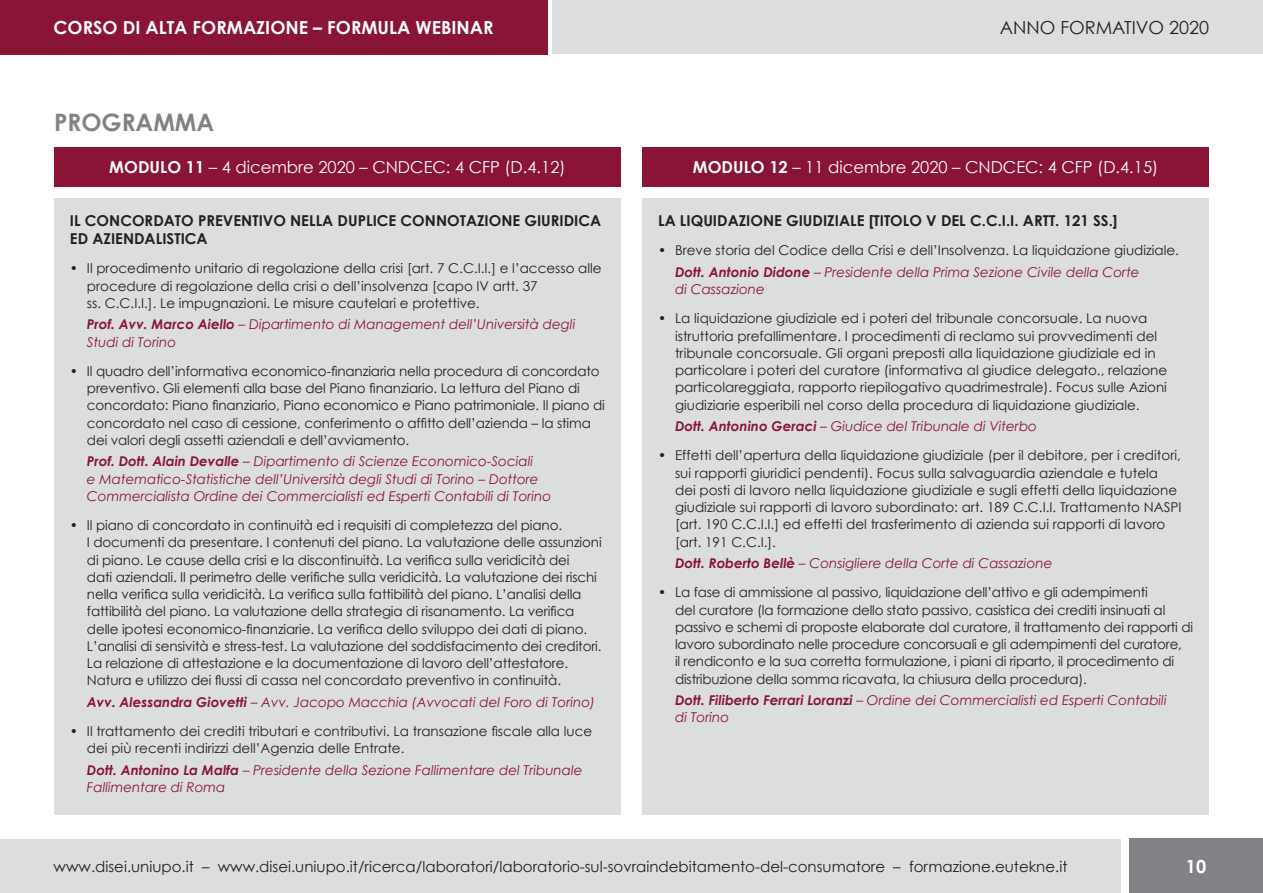
<style>
.page{position:relative;width:1263px;height:893px;background:#fff}
.page>*{position:absolute;margin:0;border:0;box-sizing:border-box;transform-origin:0 0}
.t1{font:700 24px "Century Gothic";color:#808285}
.t2{font:700 18px "Century Gothic";color:#fff}
.t3{font:18px "Century Gothic";color:#231f20}
.t4{font:16.5px "Century Gothic";color:#fff}
.t5{font:15px "Century Gothic";color:#231f20}
.t6{font:700 15px "Century Gothic";color:#231f20}
.t7{font:13.5px/17.2px "Century Gothic";letter-spacing:-.01em;color:#231f20}
.t8{font:italic 13.5px/17.2px "Century Gothic";color:#891436}
.s1{font-weight:700}
</style>
<div class="page">
<div style="left:0;top:0;width:548px;height:54px;background:#891436"></div>
<div style="left:552px;top:0;width:711px;height:54px;background:#dcdddf"></div>
<div style="left:0;top:839px;width:1120px;height:54px;background:#dcdddf"></div>
<div style="left:1129px;top:839px;width:134px;height:54px;background:#808285"></div>
<div style="left:54px;top:147px;width:567px;height:40px;background:#891436"></div>
<div style="left:54px;top:198px;width:567px;height:616px;background:#dcdddf"></div>
<div style="left:642px;top:147px;width:567px;height:40px;background:#891436"></div>
<div style="left:642px;top:198px;width:567px;height:616px;background:#dcdddf"></div>
<h2 class="t2" style="left:54px;top:16px;width:441px">CORSO DI ALTA FORMAZIONE – FORMULA WEBINAR</h2>
<h2 class="t3" style="left:1000px;top:16px;width:211px">ANNO FORMATIVO 2020</h2>
<p class="t1" style="left:54px;top:107px;width:162px">PROGRAMMA</p>
<p class="t4" style="left:109px;top:157px;width:458px"><span class="s1">MODULO 11</span> – 4 dicembre 2020 – CNDCEC: 4 CFP (D.4.12)</p>
<p class="t6" style="left:70px;top:211px;width:533px">IL CONCORDATO PREVENTIVO NELLA DUPLICE CONNOTAZIONE GIURIDICA</p>
<p class="t6" style="left:70px;top:229px;width:139px">ED AZIENDALISTICA</p>
<p class="t7" style="left:87px;top:260px;width:516px;text-indent:-17px">• Il procedimento unitario di regolazione della crisi [art. 7 C.C.I.I.] e l’accesso alle procedure di regolazione della crisi o dell’insolvenza [capo IV artt. 37</p>
<p class="t7" style="left:87px;top:294px;width:394px">ss. C.C.I.I.]. Le impugnazioni. Le misure cautelari e protettive.</p>
<p class="t8" style="left:87px;top:316px;width:490px"><span class="s1">Prof. Avv. Marco Aiello</span> – Dipartimento di Management dell’Università degli<br>Studi di Torino</p>
<p class="t7" style="left:87px;top:362px;width:519px;text-indent:-17px">• Il quadro dell’informativa economico-finanziaria nella procedura di concordato preventivo. Gli elementi alla base del Piano finanziario. La lettura del Piano di concordato: Piano finanziario, Piano economico e Piano patrimoniale. Il piano di concordato nel caso di cessione, conferimento o affitto dell’azienda – la stima dei valori degli assetti aziendali e dell’avviamento.</p>
<p class="t8" style="left:87px;top:453px;width:466px"><span class="s1">Prof. Dott. Alain Devalle</span> – Dipartimento di Scienze Economico-Sociali<br>e Matematico-Statistiche dell’Università degli Studi di Torino – Dottore<br>Commercialista Ordine dei Commercialisti ed Esperti Contabili di Torino</p>
<p class="t7" style="left:70px;top:516px;width:494px">• Il piano di concordato in continuità ed i requisiti di completezza del piano.</p>
<p class="t7" style="left:87px;top:534px;width:516px">I documenti da presentare. I contenuti del piano. La valutazione delle assunzioni di piano. Le cause della crisi e la discontinuità. La verifica sulla veridicità dei<br>dati aziendali. Il perimetro delle verifiche sulla veridicità. La valutazione dei rischi nella verifica sulla veridicità. La verifica sulla fattibilità del piano. L’analisi della fattibilità del piano. La valutazione della strategia di risanamento. La verifica delle ipotesi economico-finanziarie. La verifica dello sviluppo dei dati di piano.<br>L’analisi di sensività e stress-test. La valutazione del soddisfacimento dei creditori.<br>La relazione di attestazione e la documentazione di lavoro dell’attestatore.</p>
<p class="t7" style="left:87px;top:672px;width:476px">Natura e utilizzo dei flussi di cassa nel concordato preventivo in continuità.</p>
<p class="t8" style="left:87px;top:693px;width:510px"><span class="s1">Avv. Alessandra Giovetti</span> – Avv. Jacopo Macchia (Avvocati del Foro di Torino)</p>
<p class="t7" style="left:87px;top:722px;width:507px;text-indent:-17px">• Il trattamento dei crediti tributari e contributivi. La transazione fiscale alla luce dei più recenti indirizzi dell’Agenzia delle Entrate.</p>
<p class="t8" style="left:87px;top:761px;width:497px"><span class="s1">Dott. Antonino La Malfa</span> – Presidente della Sezione Fallimentare del Tribunale<br>Fallimentare di Roma</p>
<p class="t4" style="left:693px;top:157px;width:467px"><span class="s1">MODULO 12</span> – 11 dicembre 2020 – CNDCEC: 4 CFP (D.4.15)</p>
<p class="t6" style="left:658px;top:211px;width:461px">LA LIQUIDAZIONE GIUDIZIALE [TITOLO V DEL C.C.I.I. ARTT. 121 SS.]</p>
<p class="t7" style="left:658px;top:242px;width:522px">• Breve storia del Codice della Crisi e dell’Insolvenza. La liquidazione giudiziale.</p>
<p class="t8" style="left:675px;top:263px;width:466px"><span class="s1">Dott. Antonio Didone</span> – Presidente della Prima Sezione Civile della Corte</p>
<p class="t8" style="left:675px;top:280px;width:91px">di Cassazione</p>
<p class="t7" style="left:675px;top:310px;width:494px;text-indent:-17px">• La liquidazione giudiziale ed i poteri del tribunale concorsuale. La nuova istruttoria prefallimentare. I procedimenti di reclamo sui provvedimenti del tribunale concorsuale. Gli organi preposti alla liquidazione giudiziale ed in particolare i poteri del curatore (informativa al giudice delegato., relazione particolareggiata, rapporto riepilogativo quadrimestrale). Focus sulle Azioni giudiziarie esperibili nel corso della procedura di liquidazione giudiziale.</p>
<p class="t8" style="left:675px;top:417px;width:363px"><span class="s1">Dott. Antonino Geraci</span> – Giudice del Tribunale di Viterbo</p>
<p class="t7" style="left:675px;top:447px;width:508px;text-indent:-17px">• Effetti dell’apertura della liquidazione giudiziale (per il debitore, per i creditori, sui rapporti giuridici pendenti). Focus sulla salvaguardia aziendale e tutela dei posti di lavoro nella liquidazione giudiziale e sugli effetti della liquidazione giudiziale sui rapporti di lavoro subordinato: art. 189 C.C.I.I. Trattamento NASPI [art. 190 C.C.I.I.] ed effetti del trasferimento di azienda sui rapporti di lavoro [art. 191 C.C.I.].</p>
<p class="t8" style="left:675px;top:554px;width:379px"><span class="s1">Dott. Roberto Bellè</span> – Consigliere della Corte di Cassazione</p>
<p class="t7" style="left:675px;top:584px;width:519px;text-indent:-17px">• La fase di ammissione al passivo, liquidazione dell’attivo e gli adempimenti<br>del curatore (la formazione dello stato passivo, casistica dei crediti insinuati al passivo e schemi di proposte elaborate dal curatore, il trattamento dei rapporti di lavoro subordinato nelle procedure concorsuali e gli adempimenti del curatore,<br>il rendiconto e la sua corretta formulazione, i piani di riparto, il procedimento di distribuzione della somma ricavata, la chiusura della procedura).</p>
<p class="t8" style="left:675px;top:691px;width:493px"><span class="s1">Dott. Filiberto Ferrari Loranzi</span> – Ordine dei Commercialisti ed Esperti Contabili</p>
<p class="t8" style="left:675px;top:709px;width:56px">di Torino</p>
<p class="t5" style="left:54px;top:858px;width:1015px">www.disei.uniupo.it – www.disei.uniupo.it/ricerca/laboratori/laboratorio-sul-sovraindebitamento-del-consumatore – formazione.eutekne.it</p>
<h2 class="t2" style="left:1186px;top:855px;width:22px">10</h2>
</div>
